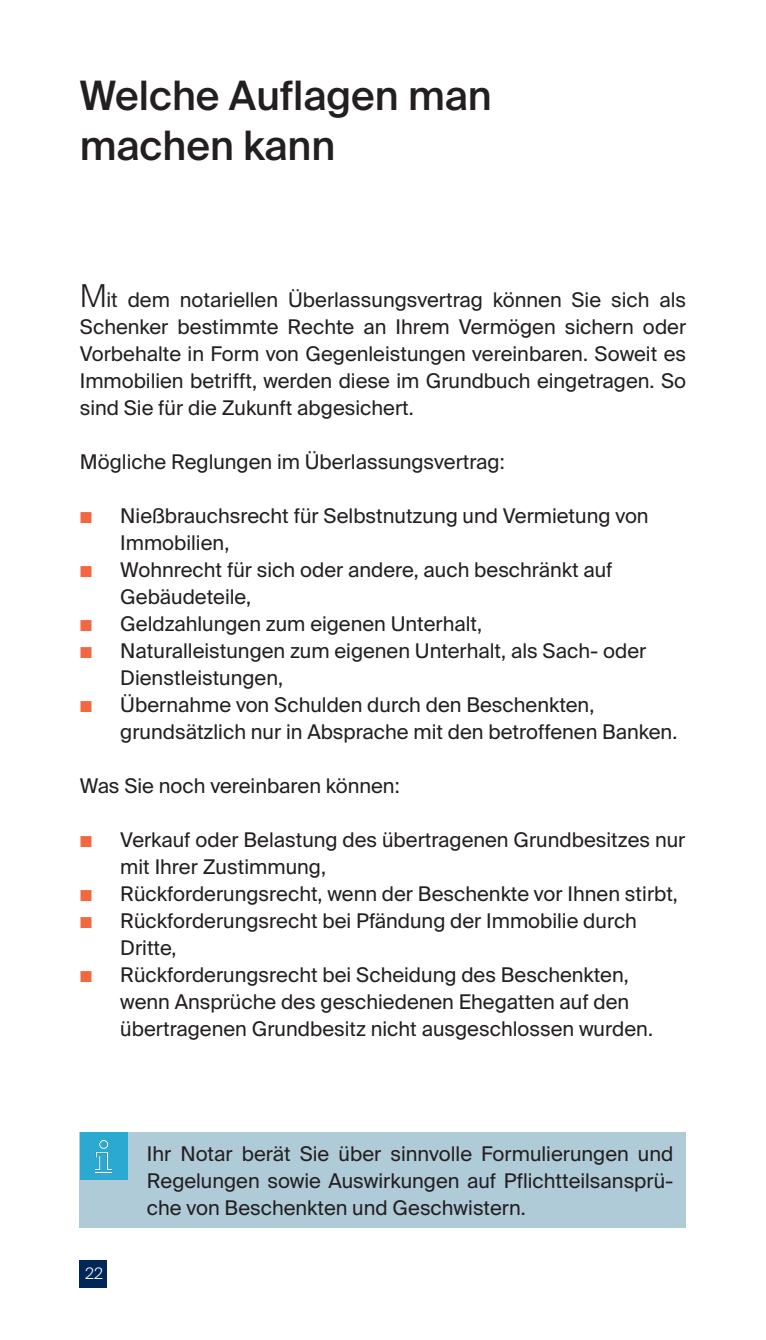
<style>
.page{position:relative;width:766px;height:1340px;background:#fff}
.page>*{position:absolute;margin:0;border:0;box-sizing:border-box;transform-origin:0 0}
.Überschrift{font:500 40.5px/49.5px "Suisse Intl";color:#231f20}
.Text{font:20.25px/27px "Suisse Intl";color:#231f20}
.Infoboxen{font:20.25px/27px "Suisse Intl";color:#231f20;text-align:justify}
.t1{font:300 15.75px "Suisse Intl";color:#fff}
.s1{font-weight:300;font-size:31.5px}
.s2{color:#f26640}
</style>
<div class="page">
<div style="left:80px;top:1260px;width:27px;height:27px;background:#002757"></div>
<div style="left:80px;top:1132px;width:606px;height:95px;background:#afcbd8"></div>
<div style="left:80px;top:1132px;width:48px;height:47px;background:#2ca9d0"></div>
<img style="left:95px;top:1140px;width:16px;height:32px">
<p class="Überschrift" style="left:80px;top:71px;width:413px">Welche Auflagen man machen kann</p>
<p class="Text" style="left:80px;top:286px;width:607px;text-align:justify"><span class="s1">M</span>it dem notariellen Überlassungsvertrag können Sie sich als Schenker bestimmte Rechte an Ihrem Vermögen sichern oder Vorbehalte in Form von Gegenleistungen vereinbaren. Soweit es Immobilien betrifft, werden diese im Grundbuch eingetragen. So sind Sie für die Zukunft abgesichert.</p>
<p class="Text" style="left:80px;top:448px;width:426px">Mögliche Reglungen im Überlassungsvertrag:</p>
<p class="Text" style="left:120px;top:502px;width:529px;text-indent:-40px"><span class="s2">■</span> Nießbrauchsrecht für Selbstnutzung und Vermietung von<br>Immobilien,</p>
<p class="Text" style="left:120px;top:556px;width:493px;text-indent:-40px"><span class="s2">■</span> Wohnrecht für sich oder andere, auch beschränkt auf<br>Gebäudeteile,</p>
<p class="Text" style="left:80px;top:610px;width:403px"><span class="s2">■</span> Geldzahlungen zum eigenen Unterhalt,</p>
<p class="Text" style="left:120px;top:637px;width:527px;text-indent:-40px"><span class="s2">■</span> Naturalleistungen zum eigenen Unterhalt, als Sach- oder<br>Dienstleistungen,</p>
<p class="Text" style="left:120px;top:691px;width:558px;text-indent:-40px"><span class="s2">■</span> Übernahme von Schulden durch den Beschenkten, grundsätzlich nur in Absprache mit den betroffenen Banken.</p>
<p class="Text" style="left:80px;top:772px;width:321px">Was Sie noch vereinbaren können:</p>
<p class="Text" style="left:120px;top:826px;width:566px;text-indent:-40px"><span class="s2">■</span> Verkauf oder Belastung des übertragenen Grundbesitzes nur mit Ihrer Zustimmung,</p>
<p class="Text" style="left:80px;top:880px;width:599px"><span class="s2">■</span> Rückforderungsrecht, wenn der Beschenkte vor Ihnen stirbt,</p>
<p class="Text" style="left:120px;top:907px;width:518px;text-indent:-40px"><span class="s2">■</span> Rückforderungsrecht bei Pfändung der Immobilie durch<br>Dritte,</p>
<p class="Text" style="left:120px;top:961px;width:534px;text-indent:-40px"><span class="s2">■</span> Rückforderungsrecht bei Scheidung des Beschenkten, wenn Ansprüche des geschiedenen Ehegatten auf den übertragenen Grundbesitz nicht ausgeschlossen wurden.</p>
<p class="t1" style="left:85px;top:1264px;width:19px">22</p>
<p class="Infoboxen" style="left:147px;top:1140px;width:528px">Ihr Notar berät Sie über sinnvolle Formulierungen und Regelungen sowie Auswirkungen auf Pflichtteilsansprü&shy;che von Beschenkten und Geschwistern.</p>
</div>
